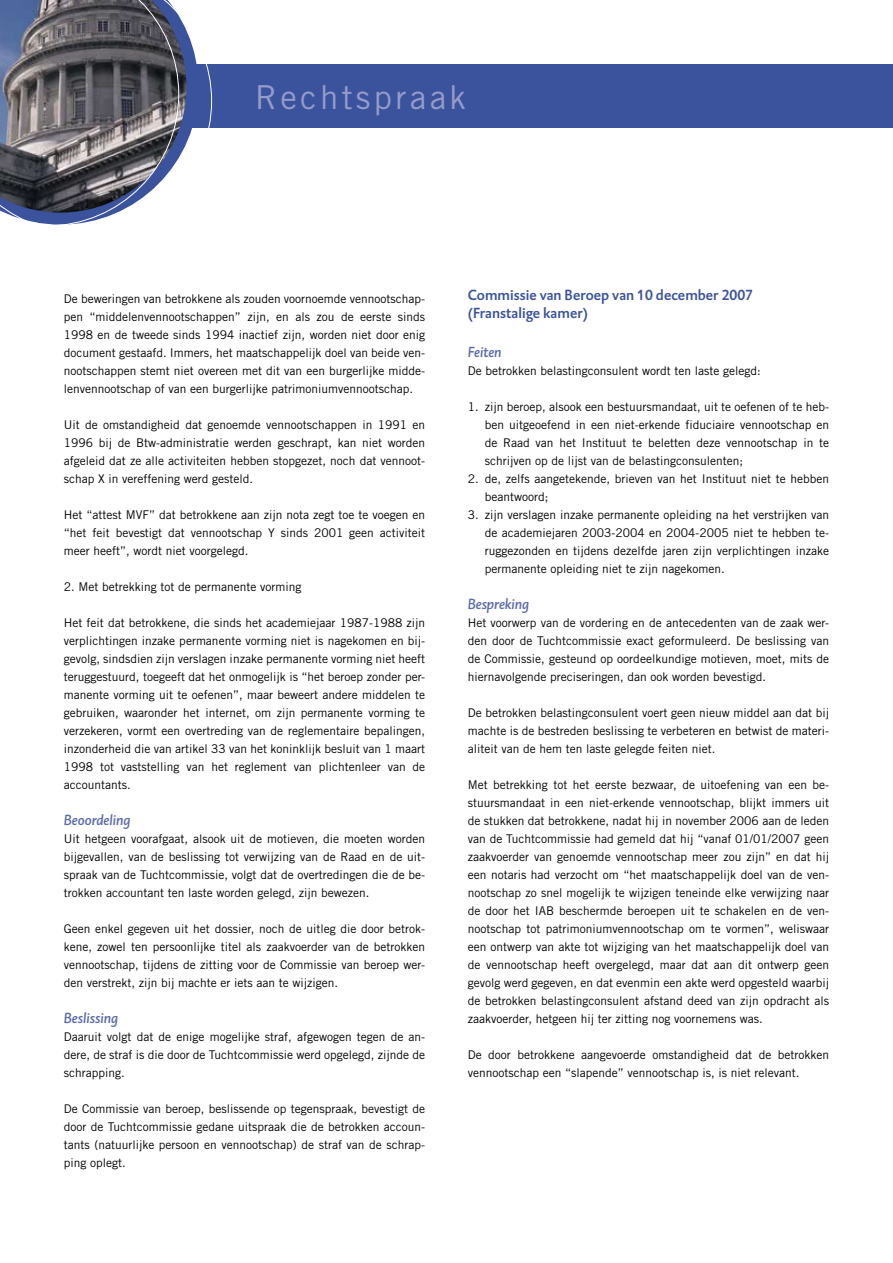
<style>
.page{position:relative;width:893px;height:1263px;background:#fff}
.page>*{position:absolute;margin:0;border:0;box-sizing:border-box;transform-origin:0 0}
.t1{font:33px "Trade Gothic";letter-spacing:.1em;color:#959cc9}
.t2{font:15px/18px "DTL Caspari T Medium";color:#3b529d}
.t3{font:italic 15px "DTL Caspari ST Medium";letter-spacing:-.005em;color:#5c6cac}
.t4{font:12px/18px "Trade Gothic";color:#000;text-align:justify}
</style>
<div class="page">
<div style="left:153px;top:64px;width:740px;height:64px;background:#3b529d"></div>
<svg style="left:0;top:0;width:212px;height:225px"></svg>
<h1 class="t1" style="left:255px;top:77px;width:212px">Rechtspraak</h1>
<p class="t4" style="left:64px;top:289px;width:363px">De beweringen van betrokkene als zouden voornoemde vennootschap&shy;pen “middelenvennootschappen” zijn, en als zou de eerste sinds 1998 en de tweede sinds 1994 inactief zijn, worden niet door enig document gestaafd. Immers, het maatschappelijk doel van beide ven&shy;nootschappen stemt niet overeen met dit van een burgerlijke midde&shy;lenvennootschap of van een burgerlijke patrimoniumvennootschap.</p>
<p class="t4" style="left:64px;top:415px;width:363px">Uit de omstandigheid dat genoemde vennootschappen in 1991 en 1996 bij de Btw-administratie werden geschrapt, kan niet worden afgeleid dat ze alle activiteiten hebben stopgezet, noch dat vennoot&shy;schap X in vereffening werd gesteld.</p>
<p class="t4" style="left:64px;top:505px;width:363px">Het “attest MVF” dat betrokkene aan zijn nota zegt toe te voegen en “het feit bevestigt dat vennootschap Y sinds 2001 geen activiteit meer heeft”, wordt niet voorgelegd.</p>
<p class="t4" style="left:64px;top:577px;width:239px">2. Met betrekking tot de permanente vorming</p>
<p class="t4" style="left:64px;top:613px;width:363px">Het feit dat betrokkene, die sinds het academiejaar 1987-1988 zijn verplichtingen inzake permanente vorming niet is nagekomen en bij&shy;gevolg, sindsdien zijn verslagen inzake permanente vorming niet heeft teruggestuurd, toegeeft dat het onmogelijk is “het beroep zonder per&shy;manente vorming uit te oefenen”, maar beweert andere middelen te gebruiken, waaronder het internet, om zijn permanente vorming te verzekeren, vormt een overtreding van de reglementaire bepalingen, inzonderheid die van artikel 33 van het koninklijk besluit van 1 maart 1998 tot vaststelling van het reglement van plichtenleer van de accountants.</p>
<p class="t3" style="left:64px;top:810px;width:68px">Beoordeling</p>
<p class="t4" style="left:64px;top:829px;width:363px">Uit hetgeen voorafgaat, alsook uit de motieven, die moeten worden bijgevallen, van de beslissing tot verwijzing van de Raad en de uit&shy;spraak van de Tuchtcommissie, volgt dat de overtredingen die de be&shy;trokken accountant ten laste worden gelegd, zijn bewezen.</p>
<p class="t4" style="left:64px;top:919px;width:363px">Geen enkel gegeven uit het dossier, noch de uitleg die door betrok&shy;kene, zowel ten persoonlijke titel als zaakvoerder van de betrokken vennootschap, tijdens de zitting voor de Commissie van beroep wer&shy;den verstrekt, zijn bij machte er iets aan te wijzigen.</p>
<p class="t3" style="left:64px;top:1008px;width:56px">Beslissing</p>
<p class="t4" style="left:64px;top:1027px;width:363px">Daaruit volgt dat de enige mogelijke straf, afgewogen tegen de an&shy;dere, de straf is die door de Tuchtcommissie werd opgelegd, zijnde de schrapping.</p>
<p class="t4" style="left:64px;top:1099px;width:363px">De Commissie van beroep, beslissende op tegenspraak, bevestigt de door de Tuchtcommissie gedane uitspraak die de betrokken accoun&shy;tants (natuurlijke persoon en vennootschap) de straf van de schrap&shy;ping oplegt.</p>
<p class="t2" style="left:468px;top:285px;width:287px">Commissie van Beroep van 10 december 2007 (Franstalige kamer)</p>
<p class="t3" style="left:468px;top:342px;width:35px">Feiten</p>
<p class="t4" style="left:468px;top:361px;width:294px">De betrokken belastingconsulent wordt ten laste gelegd:</p>
<p class="t4" style="left:485px;top:397px;width:346px;text-indent:-17px">1. zijn beroep, alsook een bestuursmandaat, uit te oefenen of te heb&shy;ben uitgeoefend in een niet-erkende fiduciaire vennootschap en de Raad van het Instituut te beletten deze vennootschap in te schrijven op de lijst van de belastingconsulenten;</p>
<p class="t4" style="left:485px;top:469px;width:346px;text-indent:-17px">2. de, zelfs aangetekende, brieven van het Instituut niet te hebben beantwoord;</p>
<p class="t4" style="left:485px;top:505px;width:346px;text-indent:-17px">3. zijn verslagen inzake permanente opleiding na het verstrijken van de academiejaren 2003-2004 en 2004-2005 niet te hebben te&shy;ruggezonden en tijdens dezelfde jaren zijn verplichtingen inzake permanente opleiding niet te zijn nagekomen.</p>
<p class="t3" style="left:468px;top:594px;width:63px">Bespreking</p>
<p class="t4" style="left:468px;top:613px;width:363px">Het voorwerp van de vordering en de antecedenten van de zaak wer&shy;den door de Tuchtcommissie exact geformuleerd. De beslissing van de Commissie, gesteund op oordeelkundige motieven, moet, mits de hiernavolgende preciseringen, dan ook worden bevestigd.</p>
<p class="t4" style="left:468px;top:703px;width:363px">De betrokken belastingconsulent voert geen nieuw middel aan dat bij machte is de bestreden beslissing te verbeteren en betwist de materi&shy;aliteit van de hem ten laste gelegde feiten niet.</p>
<p class="t4" style="left:468px;top:775px;width:363px">Met betrekking tot het eerste bezwaar, de uitoefening van een be&shy;stuursmandaat in een niet-erkende vennootschap, blijkt immers uit de stukken dat betrokkene, nadat hij in november 2006 aan de leden van de Tuchtcommissie had gemeld dat hij “vanaf 01/01/2007 geen zaakvoerder van genoemde vennootschap meer zou zijn” en dat hij een notaris had verzocht om “het maatschappelijk doel van de ven&shy;nootschap zo snel mogelijk te wijzigen teneinde elke verwijzing naar de door het IAB beschermde beroepen uit te schakelen en de ven&shy;nootschap tot patrimoniumvennootschap om te vormen”, weliswaar een ontwerp van akte tot wijziging van het maatschappelijk doel van de vennootschap heeft overgelegd, maar dat aan dit ontwerp geen gevolg werd gegeven, en dat evenmin een akte werd opgesteld waarbij de betrokken belastingconsulent afstand deed van zijn opdracht als zaakvoerder, hetgeen hij ter zitting nog voornemens was.</p>
<p class="t4" style="left:468px;top:1045px;width:363px">De door betrokkene aangevoerde omstandigheid dat de betrokken vennootschap een “slapende” vennootschap is, is niet relevant.</p>
</div>
